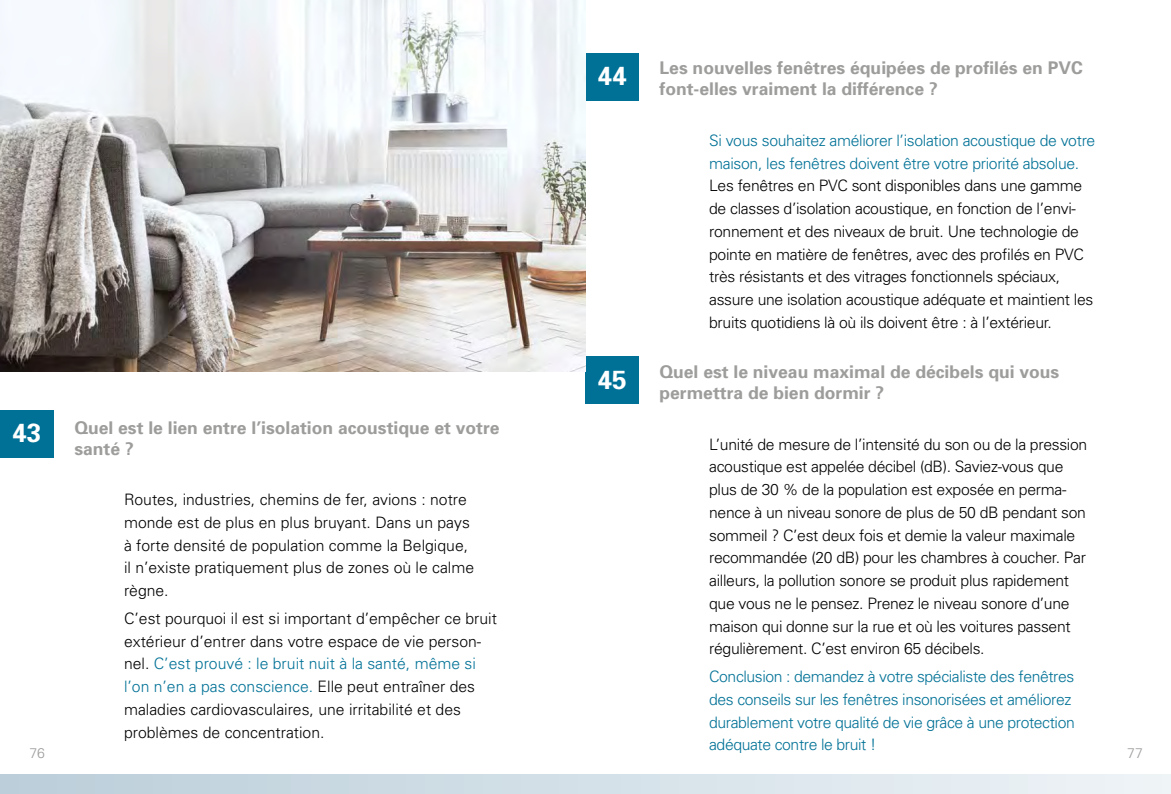
<style>
.page{position:relative;width:1171px;height:794px;background:#fff}
.page>*{position:absolute;margin:0;border:0;box-sizing:border-box;transform-origin:0 0}
.t1{font:700 26.25px "Univers";color:#fff}
.t2{font:700 17.5px/21px "Univers";color:#9d9d9c}
.t3{font:300 15.75px/22.8px "Univers";letter-spacing:-.02em;color:#000}
.t4{font:300 15.75px/22.8px "Univers";color:#000}
.t5{font:300 15.75px/22.8px "Univers";letter-spacing:-.025em;color:#007196}
.t6{font:300 14px "Univers";color:#9d9d9c}
.s1{color:#007196}
</style>
<div class="page">
<div style="left:0;top:774px;width:1171px;height:20px;background:linear-gradient(to right,#bbced9,#eef4f7)"></div>
<div style="left:585px;top:53px;width:54px;height:47px;background:#007196"></div>
<div style="left:585px;top:357px;width:54px;height:47px;background:#007196"></div>
<div style="left:0;top:410px;width:53px;height:47px;background:#007196"></div>
<img style="left:0;top:0;width:585px;height:371px">
<p class="t2" style="left:659px;top:57px;width:425px">Les nouvelles fenêtres équipées de profilés en PVC font-elles vraiment la différence ?</p>
<p class="t5" style="left:709px;top:128px;width:388px">Si vous souhaitez améliorer l’isolation acoustique de votre maison, les fenêtres doivent être votre priorité absolue.</p>
<p class="t3" style="left:709px;top:174px;width:386px">Les fenêtres en PVC sont disponibles dans une gamme de classes d’isolation acoustique, en fonction de l’envi&shy;ronnement et des niveaux de bruit. Une technologie de pointe en matière de fenêtres, avec des profilés en PVC très résistants et des vitrages fonctionnels spéciaux, assure une isolation acoustique adéquate et maintient les bruits quotidiens là où ils doivent être : à l’extérieur.</p>
<p class="t2" style="left:659px;top:361px;width:401px">Quel est le niveau maximal de décibels qui vous permettra de bien dormir ?</p>
<p class="t3" style="left:709px;top:432px;width:380px">L’unité de mesure de l’intensité du son ou de la pression acoustique est appelée décibel (dB). Saviez-vous que plus de 30 % de la population est exposée en perma&shy;nence à un niveau sonore de plus de 50 dB pendant son sommeil ? C’est deux fois et demie la valeur maximale recommandée (20 dB) pour les chambres à coucher. Par ailleurs, la pollution sonore se produit plus rapidement que vous ne le pensez. Prenez le niveau sonore d’une maison qui donne sur la rue et où les voitures passent régulièrement. C’est environ 65 décibels.</p>
<p class="t5" style="left:709px;top:664px;width:367px">Conclusion : demandez à votre spécialiste des fenêtres des conseils sur les fenêtres insonorisées et améliorez durablement votre qualité de vie grâce à une protection adéquate contre le bruit !</p>
<h1 class="t1" style="left:597px;top:59px;width:31px">44</h1>
<h1 class="t1" style="left:597px;top:363px;width:31px">45</h1>
<p class="t2" style="left:74px;top:416px;width:427px">Quel est le lien entre l’isolation acoustique et votre santé ?</p>
<p class="t4" style="left:124px;top:488px;width:352px">Routes, industries, chemins de fer, avions : notre monde est de plus en plus bruyant. Dans un pays à forte densité de population comme la Belgique, il n’existe pratiquement plus de zones où le calme règne.</p>
<p class="t4" style="left:124px;top:606px;width:374px">C’est pourquoi il est si important d’empêcher ce bruit extérieur d’entrer dans votre espace de vie person&shy;nel. <span class="s1">C’est prouvé : le bruit nuit à la santé, même si l’on n’en a pas conscience.</span> Elle peut entraîner des maladies cardiovasculaires, une irritabilité et des problèmes de concentration.</p>
<h1 class="t1" style="left:12px;top:416px;width:31px">43</h1>
<p class="t6" style="left:29px;top:744px;width:17px">76</p>
<p class="t6" style="left:1127px;top:744px;width:17px">77</p>
</div>
